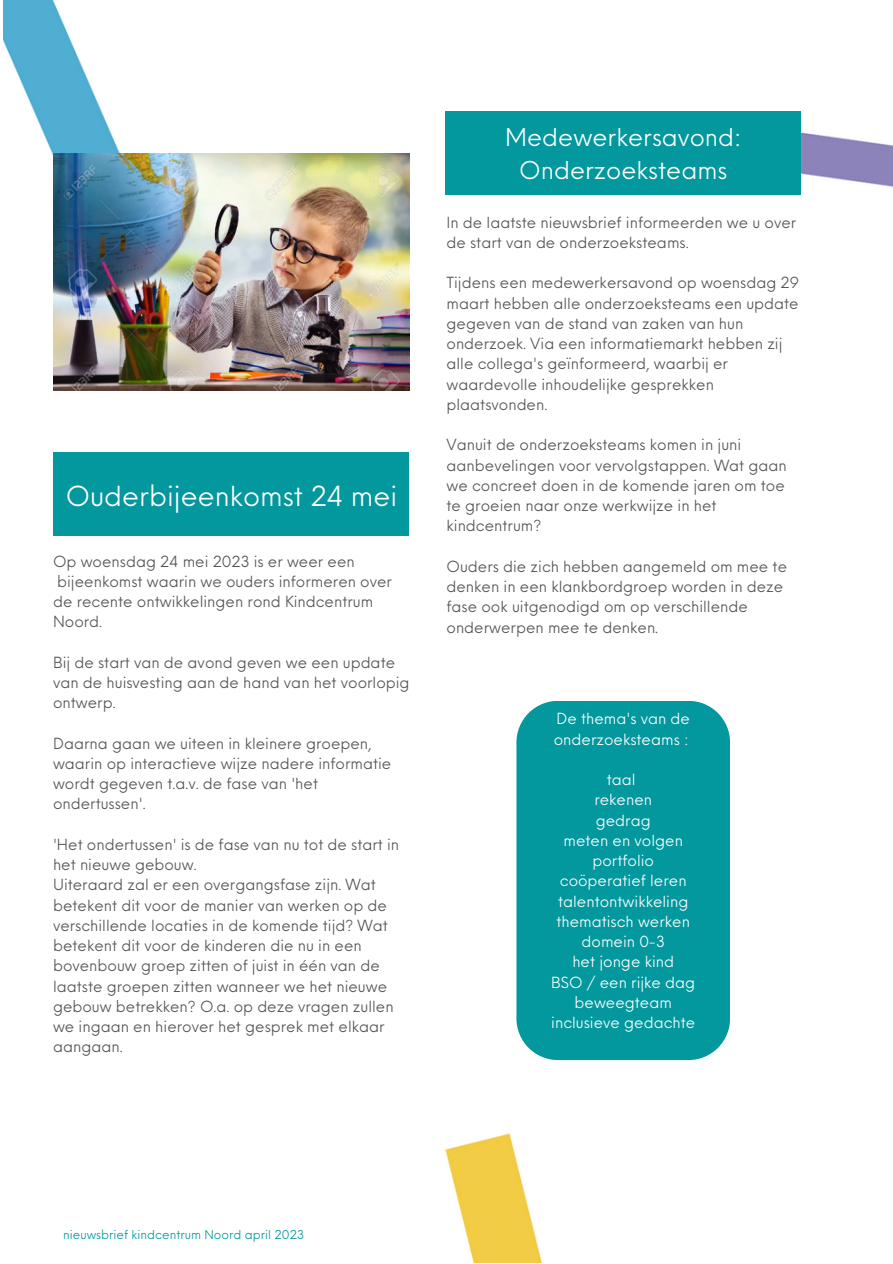
<style>
.page{position:relative;width:893px;height:1264px;background:#fff}
.page>*{position:absolute;margin:0;border:0;box-sizing:border-box;transform-origin:0 0}
.t1{font:27px "Neue Einstellung";color:#fff}
.t2{font:24px/32.5px "Neue Einstellung";color:#fff;text-align:center}
.t3{font:15px/20.2px "Neue Einstellung";color:#545454}
.t4{font:15px/20.2px "Neue Einstellung";color:#fff}
.t5{font:12px "Neue Einstellung";color:#03989e}
</style>
<div class="page">
<img style="left:3px;top:0;width:889px;height:1262px">
<div style="left:53px;top:452px;width:355px;height:84px;background:#03989e"></div>
<div style="left:445px;top:112px;width:355px;height:83px;background:#03989e"></div>
<div style="left:516px;top:700px;width:213px;height:360px;background:#03989e"></div>
<img style="left:53px;top:154px;width:356px;height:237px">
<h1 class="t1" style="left:66px;top:472px;width:333px">Ouderbijeenkomst 24 mei</h1>
<p class="t3" style="left:53px;top:549px;width:340px">Op woensdag 24 mei 2023 is er weer een bijeenkomst waarin we ouders informeren over de recente ontwikkelingen rond Kindcentrum Noord.</p>
<p class="t3" style="left:53px;top:650px;width:358px">Bij de start van de avond geven we een update van de huisvesting aan de hand van het voorlopig ontwerp.</p>
<p class="t3" style="left:53px;top:731px;width:340px">Daarna gaan we uiteen in kleinere groepen, waarin op interactieve wijze nadere informatie wordt gegeven t.a.v. de fase van 'het ondertussen'.</p>
<p class="t3" style="left:53px;top:832px;width:348px">'Het ondertussen' is de fase van nu tot de start in het nieuwe gebouw.<br>Uiteraard zal er een overgangsfase zijn. Wat betekent dit voor de manier van werken op de verschillende locaties in de komende tijd? Wat betekent dit voor de kinderen die nu in een bovenbouw groep zitten of juist in één van de laatste groepen zitten wanneer we het nieuwe gebouw betrekken? O.a. op deze vragen zullen we ingaan en hierover het gesprek met elkaar aangaan.</p>
<h2 class="t2" style="left:505px;top:119px;width:238px">Medewerkersavond:<br>Onderzoeksteams</h2>
<p class="t3" style="left:446px;top:210px;width:351px">In de laatste nieuwsbrief informeerden we u over de start van de onderzoeksteams.</p>
<p class="t3" style="left:446px;top:271px;width:354px">Tijdens een medewerkersavond op woensdag 29 maart hebben alle onderzoeksteams een update gegeven van de stand van zaken van hun onderzoek. Via een informatiemarkt hebben zij alle collega's geïnformeerd, waarbij er waardevolle inhoudelijke gesprekken plaatsvonden.</p>
<p class="t3" style="left:446px;top:433px;width:342px">Vanuit de onderzoeksteams komen in juni aanbevelingen voor vervolgstappen. Wat gaan we concreet doen in de komende jaren om toe te groeien naar onze werkwijze in het kindcentrum?</p>
<p class="t3" style="left:446px;top:554px;width:342px">Ouders die zich hebben aangemeld om mee te denken in een klankbordgroep worden in deze fase ook uitgenodigd om op verschillende onderwerpen mee te denken.</p>
<p class="t4" style="left:553px;top:707px;width:138px">De thema's van de onderzoeksteams :</p>
<p class="t4" style="left:551px;top:768px;width:146px;text-align:center">taal<br>rekenen<br>gedrag<br>meten en volgen portfolio coöperatief leren talentontwikkeling thematisch werken domein 0-3<br>het jonge kind<br>BSO / een rijke dag beweegteam inclusieve gedachte</p>
<p class="t5" style="left:63px;top:1223px;width:242px">nieuwsbrief kindcentrum Noord april 2023</p>
</div>
